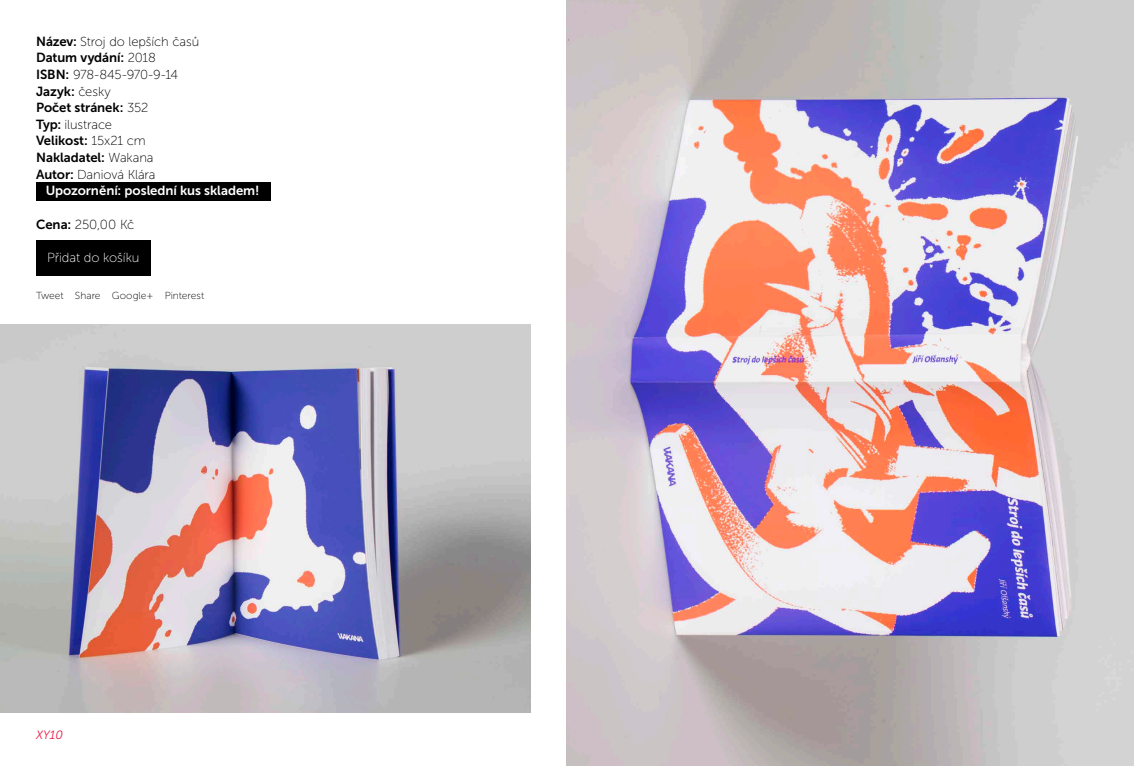
<style>
.page{position:relative;width:1134px;height:766px;background:#fff}
.page>*{position:absolute;margin:0;border:0;box-sizing:border-box;transform-origin:0 0}
.t1{font:13.1px/16.6px "Museo Sans 700";letter-spacing:-.005em;color:#000}
.t2{font:13.1px "Museo Sans 700";letter-spacing:-.005em;color:#fff}
.t3{font:13.1px "Museo Sans 100";letter-spacing:-.005em;color:#fff}
.t4{font:13.1px "Museo Sans 100";letter-spacing:-.015em;color:#000}
.t5{font:13px "Museo Sans 100";letter-spacing:-.01em;color:#000}
.t6{font:13px "Museo Sans 100";letter-spacing:-.03em;color:#000}
.t7{font:italic 12px "Museo Sans 300";color:#ed1843}
.t8{font:10.2px "Museo Sans 100";letter-spacing:.005em;color:#000}
.s1{font-family:"Museo Sans 700";font-size:13.1px}
.s2{font-family:"Museo Sans 100";font-size:13px}
.s3{font-family:"Museo Sans 700"}
</style>
<div class="page">
<img style="left:567px;top:0;width:567px;height:765px">
<img style="left:0;top:324px;width:531px;height:387px">
<div style="left:36px;top:240px;width:115px;height:35px;background:#000"></div>
<div style="left:36px;top:182px;width:234px;height:19px;background:#000"></div>
<p class="t5" style="left:36px;top:34px;width:165px"><span class="s1">Název:</span> Stroj do lepších časů</p>
<p class="t1" style="left:36px;top:50px;width:121px">Datum vydání: <span class="s2">2018</span></p>
<p class="t6" style="left:36px;top:68px;width:144px"><span class="s1">ISBN:</span> 978-845-970-9-14</p>
<p class="t1" style="left:36px;top:83px;width:114px">Jazyk: <span class="s2">česky<br></span>Počet stránek: <span class="s2">352</span></p>
<p class="t5" style="left:36px;top:117px;width:77px"><span class="s1">Typ:</span> ilustrace</p>
<p class="t1" style="left:36px;top:133px;width:119px">Velikost: <span class="s2">15x21 cm<br></span>Nakladatel: <span class="s2">Wakana</span></p>
<p class="t5" style="left:36px;top:167px;width:121px"><span class="s1">Autor:</span> Daniová Klára</p>
<p class="t2" style="left:46px;top:183px;width:215px">Upozornění: poslední kus skladem!</p>
<p class="t4" style="left:36px;top:217px;width:100px"><span class="s3">Cena:</span> 250,00 Kč</p>
<p class="t3" style="left:47px;top:250px;width:94px">Přidat do košíku</p>
<p class="t8" style="left:36px;top:290px;width:170px">Tweet Share Google+ Pinterest</p>
<p class="t7" style="left:36px;top:728px;width:28px">XY10</p>
</div>
